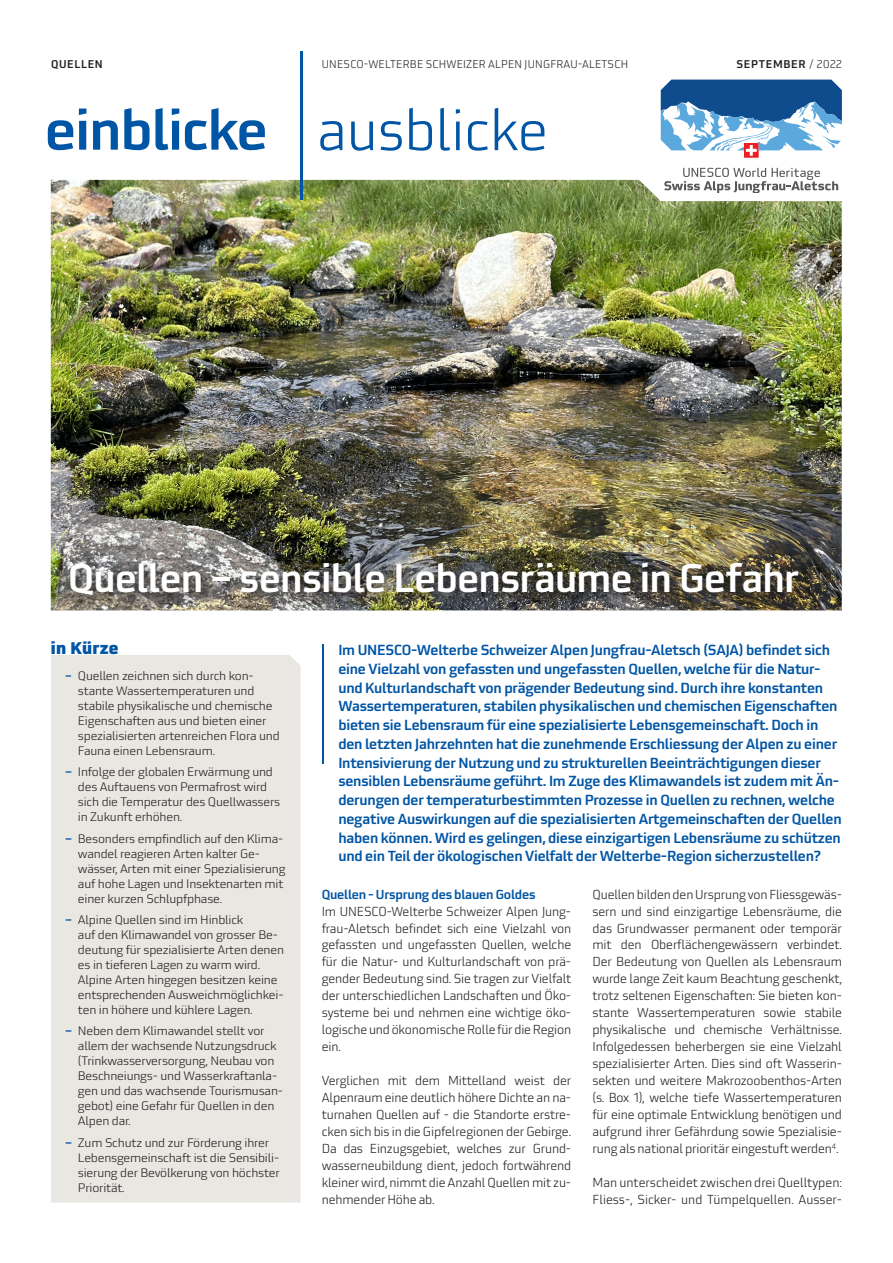
<style>
.page{position:relative;width:893px;height:1263px;background:#fff}
.page>*{position:absolute;margin:0;border:0;box-sizing:border-box;transform-origin:0 0}
.t1{font:300 57px "Utility Pro";letter-spacing:-.01em;color:#0155a5}
.t2{font:500 55.5px "Utility Pro";letter-spacing:-.02em;color:#0155a5}
.t3{font:500 39px "Utility Pro";letter-spacing:-.02em;color:#fff}
.t4{font:900 16.5px "Utility Pro";letter-spacing:.02em;color:#0155a5}
.Intro_blau{font:500 14.25px/18.8px "Utility Pro";letter-spacing:-.015em;color:#0155a5}
.Bodytext{font:300 12.75px/17px "Utility Pro";letter-spacing:-.01em;color:#231f20;text-align:justify}
.Subtiltle_1{font:500 12.75px "Utility Pro";letter-spacing:-.015em;color:#0155a5}
.Box_inKürze{font:300 12px/15px "Utility Pro";letter-spacing:-.015em;color:#231f20;scale:1.05 1}
.t5{font:300 10.95px "Utility Pro";letter-spacing:.02em;color:#231f20}
.t6{font:500 10.95px "Utility Pro";letter-spacing:.06em;color:#231f20}
.s1{font-weight:300}
.s2{font-weight:500;color:#0155a5}
</style>
<div class="page">
<div style="left:51px;top:655px;width:249px;height:547px;background:#e9e7e2"></div>
<img style="left:51px;top:180px;width:791px;height:430px">
<hr style="left:301px;top:51px;width:2px;height:149px;background:#0155a5">
<div style="left:67px;top:559px;width:744px;height:48px;background:#231f20;opacity:.75"></div>
<hr style="left:322px;top:645px;width:1px;height:119px;background:#0155a5">
<svg style="left:664px;top:168px;width:174px;height:25px"></svg>
<svg style="left:661px;top:80px;width:181px;height:78px"></svg>
<p class="t6" style="left:51px;top:55px;width:53px">QUELLEN</p>
<p class="t5" style="left:322px;top:56px;width:308px">UNESCO-WELTERBE SCHWEIZER ALPEN JUNGFRAU-ALETSCH</p>
<p class="t6" style="left:736px;top:55px;width:107px">SEPTEMBER <span class="s1">/ 2022</span></p>
<p class="t1" style="left:317px;top:89px;width:233px">ausblicke</p>
<p class="t2" style="left:45px;top:85px;width:224px">einblicke</p>
<p class="t3" style="left:68px;top:546px;width:733px">Quellen – sensible Lebensräume in Gefahr</p>
<p class="t4" style="left:51px;top:634px;width:69px">in Kürze</p>
<p class="Box_inKürze" style="left:78px;top:667px;width:194px;text-indent:-13px"><span class="s2">–</span> Quellen zeichnen sich durch kon&shy;stante Wassertemperaturen und stabile physikalische und chemische Eigenschaften aus und bieten einer spezialisierten artenreichen Flora und Fauna einen Lebensraum.</p>
<p class="Box_inKürze" style="left:78px;top:764px;width:194px;text-indent:-13px"><span class="s2">–</span> Infolge der globalen Erwärmung und des Auftauens von Permafrost wird sich die Temperatur des Quellwassers in Zukunft erhöhen.</p>
<p class="Box_inKürze" style="left:78px;top:830px;width:199px;text-indent:-13px"><span class="s2">–</span> Besonders empfindlich auf den Klima&shy;wandel reagieren Arten kalter Ge&shy;wässer, Arten mit einer Spezialisierung auf hohe Lagen und Insektenarten mit einer kurzen Schlupfphase.</p>
<p class="Box_inKürze" style="left:78px;top:911px;width:198px;text-indent:-13px"><span class="s2">–</span> Alpine Quellen sind im Hinblick<br>auf den Klimawandel von grosser Be&shy;deutung für spezialisierte Arten denen es in tieferen Lagen zu warm wird.<br>Alpine Arten hingegen besitzen keine entsprechenden Ausweichmöglichkei&shy;ten in höhere und kühlere Lagen.</p>
<p class="Box_inKürze" style="left:78px;top:1023px;width:197px;text-indent:-13px"><span class="s2">–</span> Neben dem Klimawandel stellt vor allem der wachsende Nutzungsdruck (Trinkwasserversorgung, Neubau von<br>Beschneiungs- und Wasserkraftanla&shy;gen und das wachsende Tourismusan&shy;gebot) eine Gefahr für Quellen in den<br>Alpen dar.</p>
<p class="Box_inKürze" style="left:78px;top:1134px;width:194px;text-indent:-13px"><span class="s2">–</span> Zum Schutz und zur Förderung ihrer<br>Lebensgemeinschaft ist die Sensibili&shy;sierung der Bevölkerung von höchster<br>Priorität.</p>
<p class="Intro_blau" style="left:338px;top:639px;width:505px">Im UNESCO-Welterbe Schweizer Alpen Jungfrau-Aletsch (SAJA) befindet sich eine Vielzahl von gefassten und ungefassten Quellen, welche für die Natur&shy;und Kulturlandschaft von prägender Bedeutung sind. Durch ihre konstanten Wassertemperaturen, stabilen physikalischen und chemischen Eigenschaften bieten sie Lebensraum für eine spezialisierte Lebensgemeinschaft. Doch in den letzten Jahrzehnten hat die zunehmende Erschliessung der Alpen zu einer Intensivierung der Nutzung und zu strukturellen Beeinträchtigungen dieser sensiblen Lebensräume geführt. Im Zuge des Klimawandels ist zudem mit Än&shy;derungen der temperaturbestimmten Prozesse in Quellen zu rechnen, welche negative Auswirkungen auf die spezialisierten Artgemeinschaften der Quellen haben können. Wird es gelingen, diese einzigartigen Lebensräume zu schützen und ein Teil der ökologischen Vielfalt der Welterbe-Region sicherzustellen?</p>
<p class="Subtiltle_1" style="left:322px;top:884px;width:215px">Quellen - Ursprung des blauen Goldes</p>
<p class="Bodytext" style="left:322px;top:902px;width:251px">Im UNESCO-Welterbe Schweizer Alpen Jung&shy;frau-Aletsch befindet sich eine Vielzahl von gefassten und ungefassten Quellen, welche für die Natur- und Kulturlandschaft von prä&shy;gender Bedeutung sind. Sie tragen zur Vielfalt der unterschiedlichen Landschaften und Öko&shy;systeme bei und nehmen eine wichtige öko&shy;logische und ökonomische Rolle für die Region ein.</p>
<p class="Bodytext" style="left:322px;top:1071px;width:251px">Verglichen mit dem Mittelland weist der Alpenraum eine deutlich höhere Dichte an na&shy;turnahen Quellen auf - die Standorte erstre&shy;cken sich bis in die Gipfelregionen der Gebirge.<br>Da das Einzugsgebiet, welches zur Grund&shy;wasserneubildung dient, jedoch fortwährend kleiner wird, nimmt die Anzahl Quellen mit zu&shy;nehmender Höhe ab.</p>
<p class="Bodytext" style="left:592px;top:885px;width:251px">Quellen bilden den Ursprung von Fliessgewäs&shy;sern und sind einzigartige Lebensräume, die das Grundwasser permanent oder temporär mit den Oberflächengewässern verbindet.<br>Der Bedeutung von Quellen als Lebensraum wurde lange Zeit kaum Beachtung geschenkt, trotz seltenen Eigenschaften: Sie bieten kon&shy;stante Wassertemperaturen sowie stabile physikalische und chemische Verhältnisse.<br>Infolgedessen beherbergen sie eine Vielzahl spezialisierter Arten. Dies sind oft Wasserin&shy;sekten und weitere Makrozoobenthos-Arten (s. Box 1), welche tiefe Wassertemperaturen für eine optimale Entwicklung benötigen und aufgrund ihrer Gefährdung sowie Spezialisie&shy;rung als national prioritär eingestuft werden<sup>4</sup>.</p>
<p class="Bodytext" style="left:592px;top:1173px;width:251px">Man unterscheidet zwischen drei Quelltypen:<br>Fliess-, Sicker- und Tümpelquellen. Ausser-</p>
</div>
